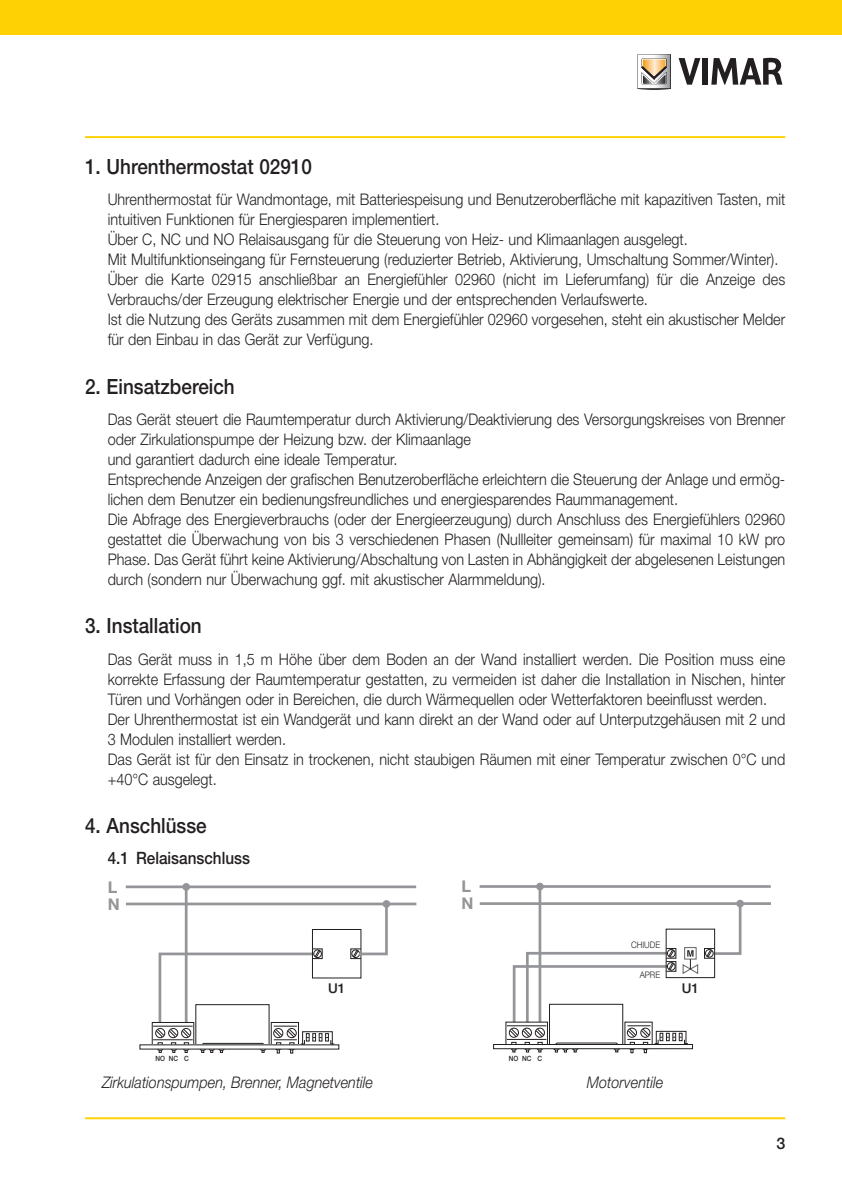
<style>
.page{position:relative;width:842px;height:1191px;background:#fff}
.page>*{position:absolute;margin:0;border:0;box-sizing:border-box;transform-origin:0 0}
.Normale{font:500 21px "Helvetica Neue LT Std";color:#231f20;scale:.9 1}
.Normale-2{font:500 17px "Helvetica Neue LT Std";color:#231f20;scale:.9 1}
.t1{font:700 16.2px/17px "Helvetica Neue LT Std";color:#939598}
.Normale-3{font:300 16px/20px "Helvetica Neue LT Std";color:#231f20;scale:.9 1}
.t2{font:italic 300 16px "Helvetica Neue LT Std";color:#231f20;scale:.9 1}
.t3{font:500 16px "Helvetica Neue LT Std";color:#231f20}
.t4{font:500 13.6px "Helvetica Neue LT Std";color:#231f20}
.t5{font:300 9px "Helvetica Neue LT Std";color:#231f20;scale:.9 1}
.t6{font:500 7.2px "Helvetica Neue LT Std";color:#231f20;scale:.9 1}
</style>
<div class="page">
<hr style="left:85px;top:1117px;width:700px;height:2px;background:#fed105">
<hr style="left:85px;top:136px;width:700px;height:2px;background:#fed105">
<div style="left:0;top:0;width:842px;height:34px;background:#fed105"></div>
<svg style="left:637px;top:54px;width:34px;height:36px"></svg>
<svg style="left:679px;top:58px;width:21px;height:27px"></svg>
<div style="left:702px;top:58px;width:6px;height:27px;background:#231f20"></div>
<svg style="left:711px;top:57px;width:71px;height:28px"></svg>
<hr style="left:185px;top:887px;width:3px;height:135px;background:#939598">
<hr style="left:126px;top:885px;width:290px;height:3px;background:#939598">
<hr style="left:126px;top:902px;width:290px;height:3px;background:#939598">
<div style="left:312px;top:929px;width:49px;height:49px;border:1px solid #231f20"></div>
<div style="left:350px;top:948px;width:11px;height:11px;border:1px solid #231f20"></div>
<div style="left:182px;top:883px;width:8px;height:7px;background:#939598;border-radius:50%"></div>
<svg style="left:351px;top:901px;width:38px;height:57px"></svg>
<div style="left:383px;top:900px;width:7px;height:7px;background:#939598;border-radius:50%"></div>
<hr style="left:153px;top:1025px;width:40px;height:1px;background:#231f20">
<hr style="left:153px;top:1039px;width:40px;height:1px;background:#231f20">
<div style="left:152px;top:1022px;width:42px;height:23px;border:1px solid #231f20"></div>
<svg style="left:155px;top:948px;width:180px;height:105px"></svg>
<div style="left:302px;top:1031px;width:31px;height:14px;border:1px solid #231f20"></div>
<hr style="left:539px;top:886px;width:2px;height:136px;background:#939598">
<hr style="left:479px;top:885px;width:292px;height:3px;background:#939598">
<hr style="left:480px;top:902px;width:291px;height:3px;background:#939598">
<div style="left:536px;top:882px;width:8px;height:8px;background:#939598;border-radius:50%"></div>
<div style="left:666px;top:928px;width:49px;height:50px;border:1px solid #231f20"></div>
<div style="left:704px;top:948px;width:11px;height:10px;border:1px solid #231f20"></div>
<svg style="left:705px;top:901px;width:38px;height:57px"></svg>
<div style="left:684px;top:947px;width:12px;height:12px;border:1px solid #636366"></div>
<hr style="left:507px;top:1025px;width:39px;height:1px;background:#231f20">
<hr style="left:507px;top:1039px;width:39px;height:1px;background:#231f20">
<div style="left:493px;top:1044px;width:200px;height:5px;border:1px solid #231f20"></div>
<svg style="left:509px;top:948px;width:190px;height:105px"></svg>
<div style="left:656px;top:1031px;width:30px;height:13px;border:1px solid #231f20"></div>
<p class="Normale" style="left:85px;top:154px;width:254px">1. Uhrenthermostat 02910</p>
<p class="Normale-3" style="left:108px;top:189px;width:754px">Uhrenthermostat für Wandmontage, mit Batteriespeisung und Benutzeroberfläche mit kapazitiven Tasten, mit intuitiven Funktionen für Energiesparen implementiert.</p>
<p class="Normale-3" style="left:108px;top:229px;width:646px">Über C, NC und NO Relaisausgang für die Steuerung von Heiz- und Klimaanlagen ausgelegt.</p>
<p class="Normale-3" style="left:108px;top:249px;width:747px">Mit Multifunktionseingang für Fernsteuerung (reduzierter Betrieb, Aktivierung, Umschaltung Sommer/Winter).</p>
<p class="Normale-3" style="left:108px;top:269px;width:754px">Über die Karte 02915 anschließbar an Energiefühler 02960 (nicht im Lieferumfang) für die Anzeige des<br>Verbrauchs/der Erzeugung elektrischer Energie und der entsprechenden Verlaufswerte.</p>
<p class="Normale-3" style="left:108px;top:309px;width:754px">Ist die Nutzung des Geräts zusammen mit dem Energiefühler 02960 vorgesehen, steht ein akustischer Melder für den Einbau in das Gerät zur Verfügung.</p>
<p class="Normale" style="left:85px;top:373px;width:168px">2. Einsatzbereich</p>
<p class="Normale-3" style="left:108px;top:409px;width:754px">Das Gerät steuert die Raumtemperatur durch Aktivierung/Deaktivierung des Versorgungskreises von Brenner oder Zirkulationspumpe der Heizung bzw. der Klimaanlage</p>
<p class="Normale-3" style="left:108px;top:449px;width:323px">und garantiert dadurch eine ideale Temperatur.</p>
<p class="Normale-3" style="left:108px;top:469px;width:754px">Entsprechende Anzeigen der grafischen Benutzeroberfläche erleichtern die Steuerung der Anlage und ermög&shy;lichen dem Benutzer ein bedienungsfreundliches und energiesparendes Raummanagement.</p>
<p class="Normale-3" style="left:108px;top:509px;width:754px;text-align:justify">Die Abfrage des Energieverbrauchs (oder der Energieerzeugung) durch Anschluss des Energiefühlers 02960 gestattet die Überwachung von bis 3 verschiedenen Phasen (Nullleiter gemeinsam) für maximal 10 kW pro Phase. Das Gerät führt keine Aktivierung/Abschaltung von Lasten in Abhängigkeit der abgelesenen Leistungen durch (sondern nur Überwachung ggf. mit akustischer Alarmmeldung).</p>
<p class="Normale" style="left:85px;top:613px;width:131px">3. Installation</p>
<p class="Normale-3" style="left:108px;top:648px;width:754px;text-align:justify">Das Gerät muss in 1,5 m Höhe über dem Boden an der Wand installiert werden. Die Position muss eine korrekte Erfassung der Raumtemperatur gestatten, zu vermeiden ist daher die Installation in Nischen, hinter Türen und Vorhängen oder in Bereichen, die durch Wärmequellen oder Wetterfaktoren beeinflusst werden.</p>
<p class="Normale-3" style="left:108px;top:708px;width:754px">Der Uhrenthermostat ist ein Wandgerät und kann direkt an der Wand oder auf Unterputzgehäusen mit 2 und<br>3 Modulen installiert werden.</p>
<p class="Normale-3" style="left:108px;top:748px;width:754px">Das Gerät ist für den Einsatz in trockenen, nicht staubigen Räumen mit einer Temperatur zwischen 0°C und +40°C ausgelegt.</p>
<p class="Normale" style="left:85px;top:813px;width:137px">4. Anschlüsse</p>
<p class="Normale-2" style="left:108px;top:848px;width:160px">4.1 Relaisanschluss</p>
<p class="t1" style="left:108px;top:878px;width:14px">L<br>N</p>
<p class="t1" style="left:461px;top:877px;width:14px">L<br>N</p>
<p class="t5" style="left:631px;top:939px;width:34px">CHIUDE</p>
<p class="t4" style="left:328px;top:980px;width:19px">U1</p>
<p class="t5" style="left:640px;top:969px;width:24px">APRE</p>
<p class="t4" style="left:682px;top:979px;width:19px">U1</p>
<p class="t6" style="left:155px;top:1054px;width:39px">NO NC C</p>
<p class="t6" style="left:509px;top:1054px;width:39px">NO NC C</p>
<p class="t2" style="left:102px;top:1072px;width:303px">Zirkulationspumpen, Brenner, Magnetventile</p>
<p class="t2" style="left:587px;top:1072px;width:86px">Motorventile</p>
<p class="t3" style="left:776px;top:1133px;width:10px">3</p>
</div>
